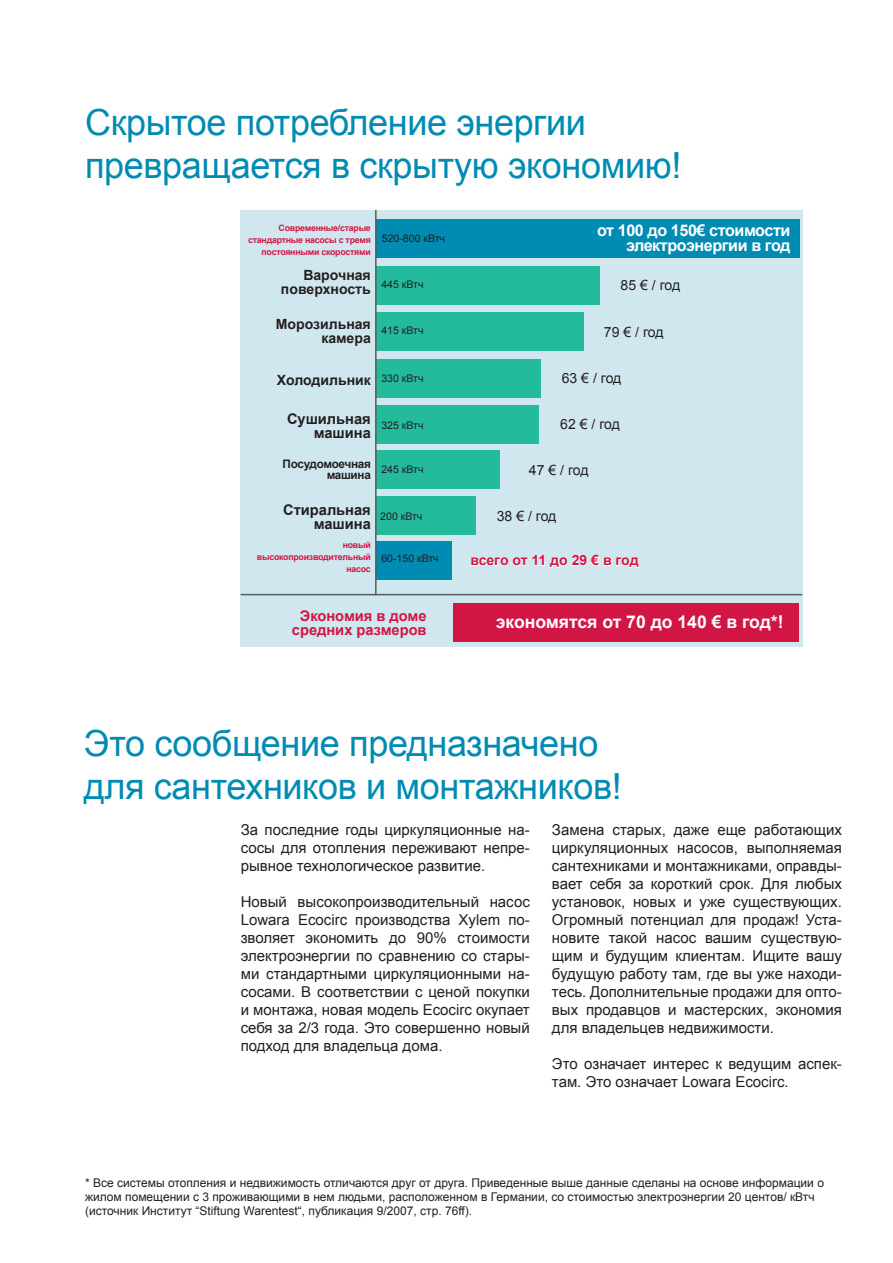
<style>
.page{position:relative;width:893px;height:1263px;background:#fff}
.page>*{position:absolute;margin:0;border:0;box-sizing:border-box;transform-origin:0 0}
.t1{font:36px/43.3px "Arial";letter-spacing:-.01em;color:#008bb3}
.t2{font:700 17.55px "Arial";color:#fff}
.t3{font:700 16.05px/14.4px "Arial";letter-spacing:-.025em;color:#fff;text-align:right}
.t4{font:15px/18px "Arial";color:#231f20;text-align:justify}
.t5{font:700 14.7px/14.1px "Arial";color:#231f20;text-align:right}
.t6{font:700 14.7px/14.1px "Arial";color:#d21643;text-align:center}
.t7{font:700 14.1px/14.1px "Arial";color:#231f20;text-align:right}
.t8{font:14.1px "Arial";letter-spacing:-.02em;color:#231f20}
.t9{font:700 14.1px "Arial";letter-spacing:-.015em;color:#d21643}
.t10{font:12px/14.4px "Arial";color:#231f20}
.t11{font:700 11.7px/11.7px "Arial";letter-spacing:-.025em;color:#231f20;text-align:right}
.t12{font:10.5px "Arial";color:#231f20}
.t13{font:700 8.85px/11.7px "Arial";letter-spacing:-.025em;color:#d21643;text-align:right}
</style>
<div class="page">
<div style="left:241px;top:210px;width:562px;height:436px;background:#d1e7f0"></div>
<div style="left:376px;top:541px;width:76px;height:38px;background:#008bb3"></div>
<div style="left:376px;top:496px;width:99px;height:39px;background:#24bb9d"></div>
<div style="left:376px;top:450px;width:123px;height:39px;background:#24bb9d"></div>
<div style="left:376px;top:405px;width:163px;height:39px;background:#24bb9d"></div>
<div style="left:376px;top:359px;width:165px;height:39px;background:#24bb9d"></div>
<div style="left:376px;top:312px;width:207px;height:38px;background:#24bb9d"></div>
<div style="left:376px;top:266px;width:223px;height:39px;background:#24bb9d"></div>
<div style="left:376px;top:219px;width:423px;height:39px;background:#008bb3"></div>
<hr style="left:375px;top:210px;width:2px;height:385px;background:#57585a">
<svg style="left:471px;top:555px;width:168px;height:13px"></svg>
<div style="left:454px;top:603px;width:345px;height:39px;background:#d21643"></div>
<hr style="left:241px;top:594px;width:561px;height:1px;background:#57585a">
<h1 class="t1" style="left:85px;top:101px;width:598px">Скрытое потребление энергии превращается в скрытую экономию!</h1>
<p class="t13" style="left:248px;top:223px;width:124px">Современные/старые стандартные насосы с тремя постоянными скоростями</p>
<p class="t7" style="left:281px;top:269px;width:91px">Варочная поверхность</p>
<p class="t7" style="left:276px;top:317px;width:97px">Морозильная камера</p>
<p class="t12" style="left:382px;top:232px;width:65px">520-800 кВтч</p>
<p class="t12" style="left:381px;top:278px;width:44px">445 кВтч</p>
<p class="t12" style="left:381px;top:324px;width:44px">415 кВтч</p>
<p class="t7" style="left:277px;top:373px;width:95px">Холодильник</p>
<p class="t12" style="left:381px;top:371px;width:44px">330 кВтч</p>
<p class="t5" style="left:287px;top:412px;width:85px">Сушильная машина</p>
<p class="t11" style="left:283px;top:458px;width:90px">Посудомоечная машина</p>
<p class="t5" style="left:283px;top:503px;width:89px">Стиральная машина</p>
<p class="t13" style="left:257px;top:540px;width:115px">новый высокопроизводительный насос</p>
<p class="t12" style="left:381px;top:418px;width:44px">325 кВтч</p>
<p class="t12" style="left:381px;top:462px;width:44px">245 кВтч</p>
<p class="t12" style="left:380px;top:509px;width:44px">200 кВтч</p>
<p class="t12" style="left:381px;top:552px;width:59px">60-150 кВтч</p>
<p class="t3" style="left:597px;top:224px;width:195px">от 100 до 150€ стоимости электроэнергии в год</p>
<p class="t8" style="left:621px;top:276px;width:61px">85 € / год</p>
<p class="t8" style="left:604px;top:323px;width:61px">79 € / год</p>
<p class="t8" style="left:562px;top:369px;width:61px">63 € / год</p>
<p class="t8" style="left:560px;top:415px;width:61px">62 € / год</p>
<p class="t8" style="left:529px;top:460px;width:61px">47 € / год</p>
<p class="t8" style="left:497px;top:506px;width:61px">38 € / год</p>
<p class="t9" style="left:470px;top:551px;width:170px">всего от 11 до 29 € в год</p>
<p class="t6" style="left:292px;top:609px;width:136px">Экономия в доме средних размеров</p>
<p class="t2" style="left:496px;top:610px;width:289px">экономятся от 70 до 140 € в год*!</p>
<h1 class="t1" style="left:84px;top:722px;width:539px">Это сообщение предназначено для сантехников и монтажников!</h1>
<p class="t4" style="left:241px;top:820px;width:291px">За последние годы циркуляционные на&shy;сосы для отопления переживают непре&shy;рывное технологическое развитие.</p>
<p class="t4" style="left:241px;top:892px;width:291px">Новый высокопроизводительный насос Lowara Ecocirc производства Xylem по&shy;зволяет экономить до 90% стоимости электроэнергии по сравнению со стары&shy;ми стандартными циркуляционными на&shy;сосами. В соответствии с ценой покупки и монтажа, новая модель Ecocirc окупает себя за 2/3 года. Это совершенно новый подход для владельца дома.</p>
<p class="t4" style="left:552px;top:820px;width:291px">Замена старых, даже еще работающих циркуляционных насосов, выполняемая сантехниками и монтажниками, оправды&shy;вает себя за короткий срок. Для любых установок, новых и уже существующих.<br>Огромный потенциал для продаж! Уста&shy;новите такой насос вашим существую&shy;щим и будущим клиентам. Ищите вашу будущую работу там, где вы уже находи&shy;тесь. Дополнительные продажи для опто&shy;вых продавцов и мастерских, экономия для владельцев недвижимости.</p>
<p class="t4" style="left:552px;top:1054px;width:291px">Это означает интерес к ведущим аспек&shy;там. Это означает Lowara Ecocirc.</p>
<p class="t10" style="left:85px;top:1175px;width:740px">* Все системы отопления и недвижимость отличаются друг от друга. Приведенные выше данные сделаны на основе информации о жилом помещении с 3 проживающими в нем людьми, расположенном в Германии, со стоимостью электроэнергии 20 центов/ кВтч (источник Институт “Stiftung Warentest“, публикация 9/2007, стр. 76ff).</p>
</div>
